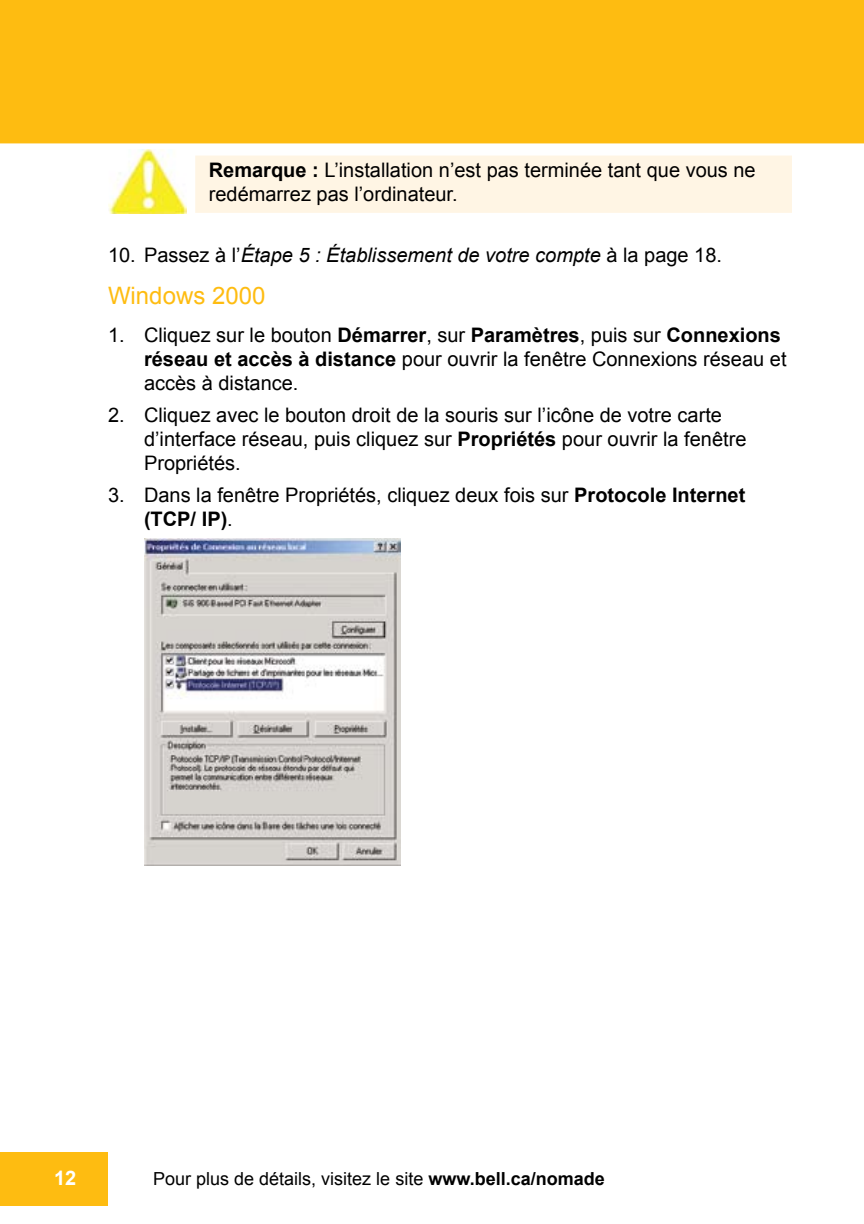
<style>
.page{position:relative;width:864px;height:1224px;background:#fff}
.page>*{position:absolute;margin:0;border:0;box-sizing:border-box;transform-origin:0 0}
.t1{font:24px "Arial";color:#febc11}
.t2{font:20px/24px "Arial";color:#000}
.t3{font:italic 20px "Arial";color:#000}
.t4{font:700 20px "Arial";color:#fff}
.t5{font:18px "Arial";color:#000}
.s1{font-weight:700}
.s2{font-style:normal}
</style>
<div class="page">
<div style="left:0;top:1152px;width:108px;height:54px;background:#febc11"></div>
<div style="left:0;top:0;width:863px;height:143px;background:#febc11"></div>
<svg style="left:863px;top:0;width:1px;height:143px"></svg>
<img style="left:144px;top:538px;width:257px;height:328px">
<div style="left:196px;top:157px;width:595px;height:55px;background:#fff5e4"></div>
<div style="left:195px;top:156px;width:597px;height:57px;border:2px solid #fff5e4"></div>
<img style="left:108px;top:150px;width:78px;height:64px">
<p class="t2" style="left:209px;top:158px;width:548px"><span class="s1">Remarque :</span> L’installation n’est pas terminée tant que vous ne redémarrez pas l’ordinateur.</p>
<p class="t3" style="left:108px;top:243px;width:616px"><span class="s2">10. Passez à l’</span>Étape 5 : Établissement de votre compte <span class="s2">à la page 18.</span></p>
<p class="t1" style="left:108px;top:282px;width:159px">Windows 2000</p>
<p class="t2" style="left:144px;top:323px;width:644px">Cliquez sur le bouton <span class="s1">Démarrer</span>, sur <span class="s1">Paramètres</span>, puis sur <span class="s1">Connexions réseau et accès à distance</span> pour ouvrir la fenêtre Connexions réseau et accès à distance.</p>
<p class="t2" style="left:144px;top:403px;width:604px">Cliquez avec le bouton droit de la souris sur l’icône de votre carte d’interface réseau, puis cliquez sur <span class="s1">Propriétés</span> pour ouvrir la fenêtre<br>Propriétés.</p>
<p class="t2" style="left:144px;top:483px;width:603px">Dans la fenêtre Propriétés, cliquez deux fois sur <span class="s1">Protocole Internet (TCP/ IP)</span>.</p>
<p class="t2" style="left:108px;top:323px;width:18px">1.</p>
<p class="t2" style="left:108px;top:403px;width:18px">2.</p>
<p class="t2" style="left:108px;top:483px;width:18px">3.</p>
<p class="t4" style="left:54px;top:1166px;width:24px">12</p>
<p class="t5" style="left:153px;top:1168px;width:453px">Pour plus de détails, visitez le site <span class="s1">www.bell.ca/nomade</span></p>
</div>
